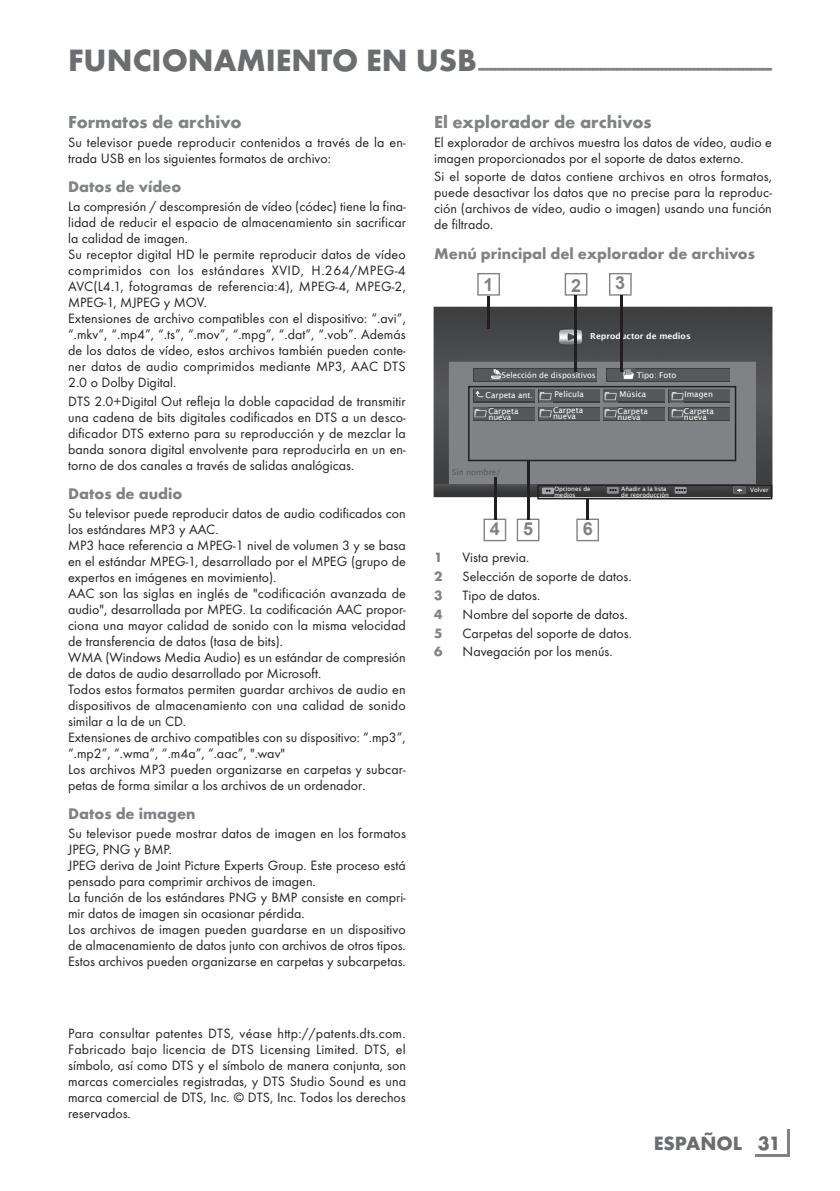
<style>
.page{position:relative;width:840px;height:1191px;background:#fff}
.page>*{position:absolute;margin:0;border:0;box-sizing:border-box;transform-origin:0 0}
.t1{font:700 20px "Futura TOT";color:#808285}
.t2{font:700 20px "Futura TOT";color:#6c6d70}
.t3{font:700 18px "Futura TOT";color:#808285}
.t4{font:700 18px "Arial";color:#808285}
.t5{font:700 16px "Futura TOT";color:#808285}
.t6{font:14px/16px "Futura TOT Boo";color:#231f20}
.t7{font:700 14px "Futura TOT";color:#808285}
.t8{font:600 8.4px "Lucida Sans";color:#fff}
.t9{font:8px/6px "Lucida Sans";color:#fff}
.t10{font:8px "Lucida Sans";color:#57585a}
.t11{font:6px/6px "Lucida Sans";color:#fff}
</style>
<div class="page">
<hr style="left:787px;top:1129px;width:2px;height:27px;background:#808285">
<hr style="left:755px;top:1154px;width:33px;height:2px;background:#808285">
<img style="left:433px;top:307px;width:339px;height:190px">
<div style="left:448px;top:362px;width:307px;height:122px;background:#808285"></div>
<div style="left:473px;top:368px;width:123px;height:14px;background:#3e3e3f"></div>
<div style="left:474px;top:369px;width:122px;height:12px;background:#57585a"></div>
<div style="left:605px;top:368px;width:124px;height:14px;background:#3e3e3f"></div>
<div style="left:606px;top:369px;width:123px;height:12px;background:#57585a"></div>
<svg style="left:622px;top:368px;width:12px;height:12px"></svg>
<svg style="left:491px;top:369px;width:10px;height:10px"></svg>
<svg style="left:483px;top:518px;width:23px;height:23px"></svg>
<svg style="left:516px;top:518px;width:23px;height:23px"></svg>
<svg style="left:576px;top:518px;width:22px;height:23px"></svg>
<hr style="left:494px;top:477px;width:2px;height:42px;background:#231f20">
<hr style="left:527px;top:461px;width:2px;height:58px;background:#231f20">
<hr style="left:586px;top:498px;width:2px;height:21px;background:#231f20">
<svg style="left:477px;top:273px;width:22px;height:23px"></svg>
<svg style="left:564px;top:273px;width:23px;height:23px"></svg>
<svg style="left:609px;top:273px;width:22px;height:23px"></svg>
<hr style="left:487px;top:296px;width:2px;height:33px;background:#231f20">
<hr style="left:574px;top:296px;width:2px;height:76px;background:#231f20">
<hr style="left:619px;top:296px;width:2px;height:76px;background:#231f20">
<svg style="left:468px;top:386px;width:267px;height:75px"></svg>
<svg style="left:537px;top:484px;width:234px;height:15px;background:#484748"></svg>
<h1 class="t1" style="left:68px;top:55px;width:705px"><sup>FUNCIONAMIENTO-EN-USB</sup>-------------------------------------------------------------------------</h1>
<p class="t3" style="left:68px;top:110px;width:175px">Formatos-de-archivo</p>
<p class="t6" style="left:68px;top:134px;width:339px">Su televisor puede reproducir contenidos a través de la en&shy;trada USB en los siguientes formatos de archivo:</p>
<p class="t5" style="left:68px;top:177px;width:115px">Datos-de-vídeo</p>
<p class="t6" style="left:68px;top:198px;width:339px">La compresión / descompresión de vídeo (códec) tiene la fina&shy;lidad de reducir el espacio de almacenamiento sin sacrificar la calidad de imagen.<br>Su receptor digital HD le permite reproducir datos de vídeo comprimidos con los estándares XVID, H.264/MPEG-4<br>AVC(L4.1, fotogramas de referencia:4), MPEG-4, MPEG-2, MPEG-1, MJPEG y MOV.<br>Extensiones de archivo compatibles con el dispositivo: “.avi”, “.mkv”, “.mp4”, “.ts”, “.mov”, “.mpg”, “.dat”, “.vob”. Además de los datos de vídeo, estos archivos también pueden conte&shy;ner datos de audio comprimidos mediante MP3, AAC DTS 2.0 o Dolby Digital.</p>
<p class="t6" style="left:68px;top:393px;width:339px;text-align:justify">DTS 2.0+Digital Out refleja la doble capacidad de transmitir una cadena de bits digitales codificados en DTS a un desco&shy;dificador DTS externo para su reproducción y de mezclar la banda sonora digital envolvente para reproducirla en un en&shy;torno de dos canales a través de salidas analógicas.</p>
<p class="t5" style="left:68px;top:484px;width:116px">Datos-de-audio</p>
<p class="t6" style="left:68px;top:505px;width:339px">Su televisor puede reproducir datos de audio codificados con los estándares MP3 y AAC.<br>MP3 hace referencia a MPEG-1 nivel de volumen 3 y se basa en el estándar MPEG-1, desarrollado por el MPEG (grupo de expertos en imágenes en movimiento).<br>AAC son las siglas en inglés de "codificación avanzada de audio", desarrollada por MPEG. La codificación AAC propor&shy;ciona una mayor calidad de sonido con la misma velocidad de transferencia de datos (tasa de bits).<br>WMA (Windows Media Audio) es un estándar de compresión de datos de audio desarrollado por Microsoft.<br>Todos estos formatos permiten guardar archivos de audio en dispositivos de almacenamiento con una calidad de sonido similar a la de un CD.<br>Extensiones de archivo compatibles con su dispositivo: “.mp3”, “.mp2”, “.wma”, “.m4a”, “.aac”, ".wav"<br>Los archivos MP3 pueden organizarse en carpetas y subcar&shy;petas de forma similar a los archivos de un ordenador.</p>
<p class="t5" style="left:68px;top:804px;width:129px">Datos-de-imagen</p>
<p class="t6" style="left:68px;top:825px;width:339px">Su televisor puede mostrar datos de imagen en los formatos JPEG, PNG y BMP.<br>JPEG deriva de Joint Picture Experts Group. Este proceso está pensado para comprimir archivos de imagen.<br>La función de los estándares PNG y BMP consiste en compri&shy;mir datos de imagen sin ocasionar pérdida.<br>Los archivos de imagen pueden guardarse en un dispositivo de almacenamiento de datos junto con archivos de otros tipos.<br>Estos archivos pueden organizarse en carpetas y subcarpetas.</p>
<p class="t6" style="left:68px;top:1025px;width:339px;text-align:justify">Para consultar patentes DTS, véase http://patents.dts.com.<br>Fabricado bajo licencia de DTS Licensing Limited. DTS, el símbolo, así como DTS y el símbolo de manera conjunta, son marcas comerciales registradas, y DTS Studio Sound es una marca comercial de DTS, Inc. © DTS, Inc. Todos los derechos reservados.</p>
<p class="t3" style="left:434px;top:110px;width:223px">El-explorador-de-archivos-</p>
<p class="t6" style="left:434px;top:134px;width:339px">El explorador de archivos muestra los datos de vídeo, audio e imagen proporcionados por el soporte de datos externo.</p>
<p class="t6" style="left:434px;top:169px;width:339px;text-align:justify">Si el soporte de datos contiene archivos en otros formatos, puede desactivar los datos que no precise para la reproduc&shy;ción (archivos de vídeo, audio o imagen) usando una función de filtrado.</p>
<p class="t5" style="left:434px;top:243px;width:322px">Menú-principal-del-explorador-de-archivos</p>
<p class="t4" style="left:483px;top:273px;width:12px">1</p>
<p class="t4" style="left:570px;top:274px;width:12px">2</p>
<p class="t4" style="left:615px;top:271px;width:12px">3</p>
<p class="t8" style="left:590px;top:331px;width:102px">Reproductor de medios</p>
<p class="t9" style="left:501px;top:372px;width:95px">Selección de dispositivos</p>
<p class="t9" style="left:636px;top:372px;width:41px">Tipo: Foto</p>
<p class="t9" style="left:488px;top:387px;width:46px;line-height:16px;text-indent:-3px">Carpeta ant.<br>Carpeta</p>
<p class="t9" style="left:488px;top:414px;width:24px">nueva</p>
<p class="t9" style="left:554px;top:391px;width:31px">Película</p>
<p class="t9" style="left:619px;top:391px;width:28px">Música</p>
<p class="t9" style="left:684px;top:391px;width:30px">Imagen</p>
<p class="t9" style="left:617px;top:408px;width:32px">Carpeta nueva</p>
<p class="t9" style="left:683px;top:408px;width:32px">Carpeta nueva</p>
<p class="t9" style="left:552px;top:407px;width:32px">Carpeta nueva</p>
<p class="t10" style="left:452px;top:467px;width:50px">Sin nombre/</p>
<p class="t11" style="left:554px;top:486px;width:38px">Opciones de medios</p>
<p class="t4" style="left:489px;top:517px;width:12px">4</p>
<p class="t4" style="left:523px;top:517px;width:12px">5</p>
<p class="t4" style="left:582px;top:517px;width:12px">6</p>
<p class="t11" style="left:621px;top:485px;width:47px">Añadir a la lista</p>
<p class="t11" style="left:749px;top:486px;width:20px">Volver</p>
<p class="t11" style="left:621px;top:491px;width:49px">de reproducción</p>
<p class="t7" style="left:434px;top:549px;width:10px">1</p>
<p class="t6" style="left:462px;top:549px;width:68px">Vista previa.</p>
<p class="t7" style="left:434px;top:567px;width:10px">2</p>
<p class="t6" style="left:462px;top:568px;width:170px">Selección de soporte de datos.</p>
<p class="t7" style="left:434px;top:586px;width:10px">3</p>
<p class="t6" style="left:462px;top:587px;width:79px">Tipo de datos.</p>
<p class="t7" style="left:434px;top:605px;width:10px">4</p>
<p class="t6" style="left:462px;top:606px;width:166px">Nombre del soporte de datos.</p>
<p class="t7" style="left:434px;top:624px;width:10px">5</p>
<p class="t6" style="left:462px;top:625px;width:171px">Carpetas del soporte de datos.</p>
<p class="t7" style="left:434px;top:643px;width:10px">6</p>
<p class="t6" style="left:462px;top:643px;width:151px">Navegación por los menús.</p>
<h1 class="t2" style="left:653px;top:1131px;width:128px">ESPAÑOL 31</h1>
</div>
